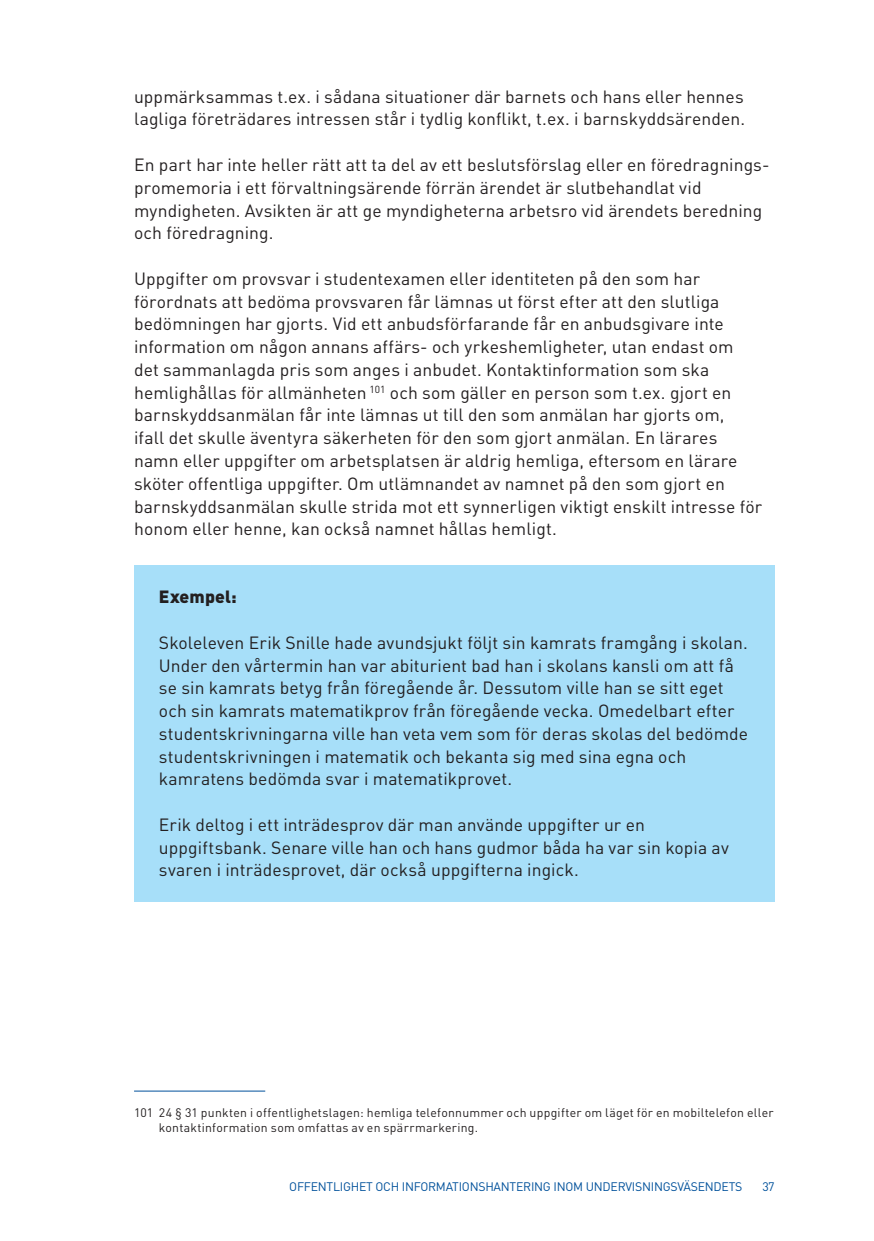
<style>
.page{position:relative;width:874px;height:1241px;background:#fff}
.page>*{position:absolute;margin:0;border:0;box-sizing:border-box;transform-origin:0 0}
.t1{font:17.5px/22.8px "DIN Pro";letter-spacing:.005em;color:#231f20}
.t2{font:900 17.5px "DIN Pro";letter-spacing:.01em;color:#231f20}
.t3{font:12.25px/14.9px "DIN Pro";letter-spacing:.02em;color:#231f20}
.t4{font:12.25px "DIN Pro";letter-spacing:-.02em;color:#01519b}
</style>
<div class="page">
<div style="left:134px;top:565px;width:640px;height:336px;background:#a7dff9"></div>
<hr style="left:134px;top:1090px;width:131px;height:1px;background:#01519b">
<p class="t1" style="left:134px;top:84px;width:612px">uppmärksammas t.ex. i sådana situationer där barnets och hans eller hennes lagliga företrädares intressen står i tydlig konflikt, t.ex. i barnskyddsärenden.</p>
<p class="t1" style="left:134px;top:153px;width:634px">En part har inte heller rätt att ta del av ett beslutsförslag eller en föredragnings&shy;promemoria i ett förvaltningsärende förrän ärendet är slutbehandlat vid myndigheten. Avsikten är att ge myndigheterna arbetsro vid ärendets beredning och föredragning.</p>
<p class="t1" style="left:134px;top:266px;width:629px">Uppgifter om provsvar i studentexamen eller identiteten på den som har förordnats att bedöma provsvaren får lämnas ut först efter att den slutliga bedömningen har gjorts. Vid ett anbudsförfarande får en anbudsgivare inte information om någon annans affärs- och yrkeshemligheter, utan endast om det sammanlagda pris som anges i anbudet. Kontaktinformation som ska hemlighållas för allmänheten <sup>101</sup> och som gäller en person som t.ex. gjort en barnskyddsanmälan får inte lämnas ut till den som anmälan har gjorts om,<br>ifall det skulle äventyra säkerheten för den som gjort anmälan. En lärares namn eller uppgifter om arbetsplatsen är aldrig hemliga, eftersom en lärare sköter offentliga uppgifter. Om utlämnandet av namnet på den som gjort en barnskyddsanmälan skulle strida mot ett synnerligen viktigt enskilt intresse för honom eller henne, kan också namnet hållas hemligt.</p>
<p class="t2" style="left:159px;top:585px;width:79px">Exempel:</p>
<p class="t1" style="left:159px;top:630px;width:590px">Skoleleven Erik Snille hade avundsjukt följt sin kamrats framgång i skolan.<br>Under den vårtermin han var abiturient bad han i skolans kansli om att få se sin kamrats betyg från föregående år. Dessutom ville han se sitt eget och sin kamrats matematikprov från föregående vecka. Omedelbart efter studentskrivningarna ville han veta vem som för deras skolas del bedömde studentskrivningen i matematik och bekanta sig med sina egna och kamratens bedömda svar i matematikprovet.</p>
<p class="t1" style="left:159px;top:812px;width:571px">Erik deltog i ett inträdesprov där man använde uppgifter ur en uppgiftsbank. Senare ville han och hans gudmor båda ha var sin kopia av svaren i inträdesprovet, där också uppgifterna ingick.</p>
<p class="t3" style="left:159px;top:1104px;width:616px;text-indent:-25px">101 24 § 31 punkten i offentlighetslagen: hemliga telefonnummer och uppgifter om läget för en mobiltelefon eller kontaktinformation som omfattas av en spärrmarkering.</p>
<p class="t4" style="left:289px;top:1177px;width:454px">OFFENTLIGHET OCH INFORMATIONSHANTERING INOM UNDERVISNINGSVÄSENDETS</p>
<p class="t4" style="left:762px;top:1177px;width:14px">37</p>
</div>
